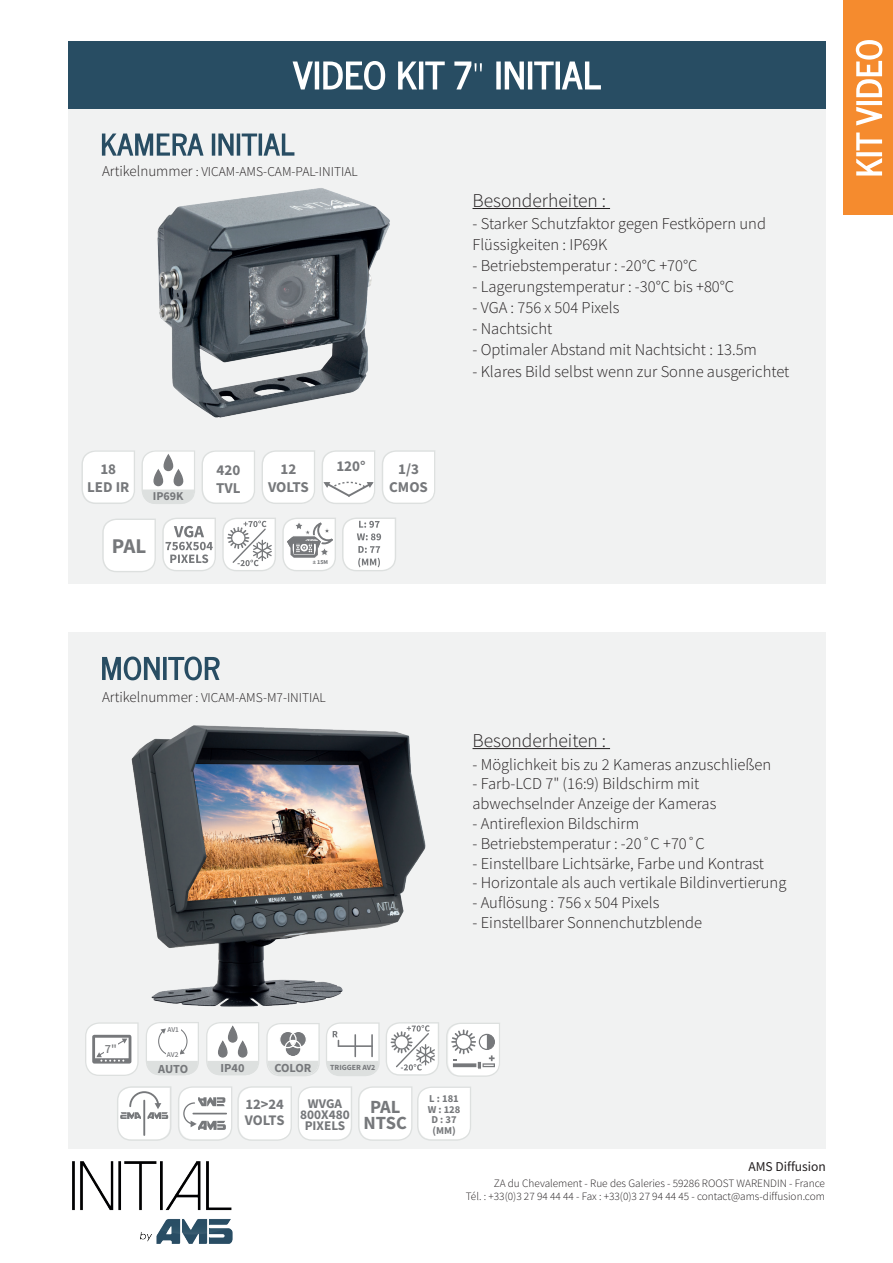
<style>
.page{position:relative;width:893px;height:1263px;background:#fff}
.page>*{position:absolute;margin:0;border:0;box-sizing:border-box;transform-origin:0 0}
.t1{font:700 21px "Mada";color:#76787b}
.t2{font:300 19.5px "Mada";color:#231f20}
.t3{font:700 18.6px/15.9px "Mada";color:#76787b;text-align:center}
.t4{font:300 16.5px/21px "Mada";color:#231f20}
.t5{font:700 15px/18px "Mada";color:#76787b;text-align:center}
.t6{font:700 14.55px/15.9px "Mada";letter-spacing:-.005em;color:#76787b}
.t7{font:300 13.5px "Mada";color:#231f20}
.t8{font:13.5px "Mada";color:#231f20}
.t9{font:700 13.2px/10.6px "Mada";color:#76787b;text-align:center}
.t10{font:500 12.45px "Mada";color:#76787b}
.t11{font:700 12.3px "Mada";color:#76787b}
.t12{font:700 12px "Mada";color:#76787b}
.t13{font:300 11.25px/13.5px "Mada";color:#231f20;text-align:right}
.t14{font:700 10.5px/10.5px "Mada";color:#76787b;text-align:center}
.t15{font:700 7.8px "Mada";color:#76787b}
.t16{font:500 7.35px "Mada";letter-spacing:-.005em;color:#76787b}
.t17{font:700 6px "Mada";color:#76787b}
.s1{font-size:15px}
</style>
<div class="page">
<div style="left:68px;top:107px;width:757px;height:477px;background:#f1f2f2"></div>
<div style="left:68px;top:633px;width:757px;height:516px;background:#f1f2f2"></div>
<div style="left:68px;top:41px;width:757px;height:67px;background:#284d63"></div>
<div style="left:844px;top:0;width:49px;height:215px;background:#f58b2e"></div>
<img style="left:157px;top:188px;width:233px;height:230px">
<img style="left:131px;top:725px;width:295px;height:282px">
<svg style="left:142px;top:450px;width:53px;height:54px"></svg>
<svg style="left:81px;top:450px;width:54px;height:54px"></svg>
<svg style="left:222px;top:518px;width:54px;height:53px"></svg>
<svg style="left:102px;top:519px;width:54px;height:53px"></svg>
<svg style="left:322px;top:450px;width:53px;height:54px"></svg>
<svg style="left:262px;top:450px;width:53px;height:54px"></svg>
<svg style="left:202px;top:450px;width:53px;height:54px"></svg>
<svg style="left:282px;top:518px;width:54px;height:53px"></svg>
<svg style="left:382px;top:450px;width:53px;height:54px"></svg>
<svg style="left:162px;top:518px;width:54px;height:53px"></svg>
<svg style="left:342px;top:518px;width:54px;height:53px"></svg>
<svg style="left:85px;top:1022px;width:54px;height:54px"></svg>
<div style="left:104px;top:1043px;width:13px;height:10px;background:#fff"></div>
<svg style="left:146px;top:1022px;width:53px;height:53px"></svg>
<div style="left:166px;top:1052px;width:13px;height:7px;background:#fff"></div>
<div style="left:166px;top:1026px;width:14px;height:5px;background:#fff"></div>
<svg style="left:206px;top:1022px;width:53px;height:53px"></svg>
<svg style="left:266px;top:1023px;width:54px;height:53px"></svg>
<svg style="left:386px;top:1022px;width:53px;height:54px"></svg>
<svg style="left:446px;top:1023px;width:54px;height:54px"></svg>
<svg style="left:117px;top:1086px;width:54px;height:55px"></svg>
<svg style="left:298px;top:1086px;width:54px;height:55px"></svg>
<svg style="left:178px;top:1086px;width:114px;height:55px"></svg>
<svg style="left:358px;top:1086px;width:113px;height:55px"></svg>
<svg style="left:326px;top:1022px;width:54px;height:54px"></svg>
<img style="left:73px;top:1161px;width:160px;height:83px">
<svg style="left:293px;top:61px;width:308px;height:29px"></svg>
<svg style="left:102px;top:134px;width:192px;height:22px"></svg>
<svg style="left:102px;top:656px;width:118px;height:24px"></svg>
<hr style="left:472px;top:748px;width:138px;height:1px;background:#231f20">
<hr style="left:472px;top:208px;width:138px;height:1px;background:#231f20">
<svg style="left:856px;top:40px;width:26px;height:135px"></svg>
<p class="t7" style="left:102px;top:164px;width:257px"><span class="s1">Artikelnummer</span> : VICAM-AMS-CAM-PAL-INITIAL</p>
<p class="t5" style="left:87px;top:461px;width:44px">18<br>LED IR</p>
<p class="t12" style="left:153px;top:490px;width:32px">IP69K</p>
<p class="t1" style="left:112px;top:534px;width:36px">PAL</p>
<p class="t5" style="left:216px;top:461px;width:26px;text-align:left">420<br>TVL</p>
<p class="t5" style="left:280px;top:461px;width:17px">12</p>
<p class="t5" style="left:336px;top:458px;width:31px">120°</p>
<p class="t5" style="left:268px;top:479px;width:42px">VOLTS</p>
<p class="t5" style="left:389px;top:461px;width:40px">1/3<br>CMOS</p>
<p class="t17" style="left:313px;top:558px;width:17px">± 15M</p>
<p class="t2" style="left:472px;top:190px;width:135px">Besonderheiten :</p>
<p class="t4" style="left:472px;top:214px;width:295px">- Starker Schutzfaktor gegen Festköpern und<br>Flüssigkeiten : IP69K</p>
<p class="t4" style="left:472px;top:256px;width:227px">- Betriebstemperatur : -20°C +70°C</p>
<p class="t4" style="left:472px;top:277px;width:263px">- Lagerungstemperatur : -30°C bis +80°C</p>
<p class="t4" style="left:472px;top:298px;width:148px">- VGA : 756 x 504 Pixels</p>
<p class="t4" style="left:472px;top:319px;width:81px">- Nachtsicht</p>
<p class="t4" style="left:472px;top:340px;width:286px">- Optimaler Abstand mit Nachtsicht : 13.5m</p>
<p class="t4" style="left:472px;top:361px;width:318px">- Klares Bild selbst wenn zur Sonne ausgerichtet</p>
<p class="t7" style="left:102px;top:690px;width:225px"><span class="s1">Artikelnummer</span> : VICAM-AMS-M7-INITIAL</p>
<p class="t2" style="left:472px;top:730px;width:135px">Besonderheiten :</p>
<p class="t4" style="left:472px;top:754px;width:300px">- Möglichkeit bis zu 2 Kameras anzuschließen</p>
<p class="t4" style="left:472px;top:775px;width:245px;line-height:19.8px">- Farb-LCD 7" (16:9) Bildschirm mit abwechselnder Anzeige der Kameras</p>
<p class="t4" style="left:472px;top:814px;width:168px">- Antireflexion Bildschirm</p>
<p class="t4" style="left:472px;top:833px;width:234px">- Betriebstemperatur : -20˚C +70˚C</p>
<p class="t4" style="left:472px;top:853px;width:293px">- Einstellbare Lichtsärke, Farbe und Kontrast</p>
<p class="t4" style="left:472px;top:873px;width:315px">- Horizontale als auch vertikale Bildinvertierung</p>
<p class="t4" style="left:472px;top:893px;width:188px">- Auflösung : 756 x 504 Pixels</p>
<p class="t4" style="left:472px;top:913px;width:231px">- Einstellbarer Sonnenchutzblende</p>
<p class="t10" style="left:105px;top:1042px;width:14px">7"</p>
<p class="t16" style="left:167px;top:1026px;width:13px">AV1</p>
<p class="t16" style="left:167px;top:1050px;width:13px">AV2</p>
<p class="t11" style="left:158px;top:1062px;width:32px">AUTO</p>
<p class="t11" style="left:221px;top:1061px;width:25px">IP40</p>
<p class="t11" style="left:274px;top:1061px;width:39px">COLOR</p>
<p class="t9" style="left:300px;top:1099px;width:51px">WVGA<br>800X480<br>PIXELS</p>
<p class="t3" style="left:364px;top:1100px;width:45px">PAL<br>NTSC</p>
<p class="t15" style="left:330px;top:1063px;width:47px">TRIGGER AV2</p>
<p class="t6" style="left:245px;top:1097px;width:41px">12&gt;24<br>VOLTS</p>
<p class="t14" style="left:428px;top:1094px;width:34px">L : 181<br>W : 128<br>D : 37 (MM)</p>
<p class="t8" style="left:748px;top:1159px;width:79px">AMS Diffusion</p>
<p class="t13" style="left:466px;top:1177px;width:361px">ZA du Chevalement - Rue des Galeries - 59286 ROOST WARENDIN - France<br>Tél. : +33(0)3 27 94 44 44 - Fax : +33(0)3 27 94 44 45 - contact@ams-diffusion.com</p>
</div>
